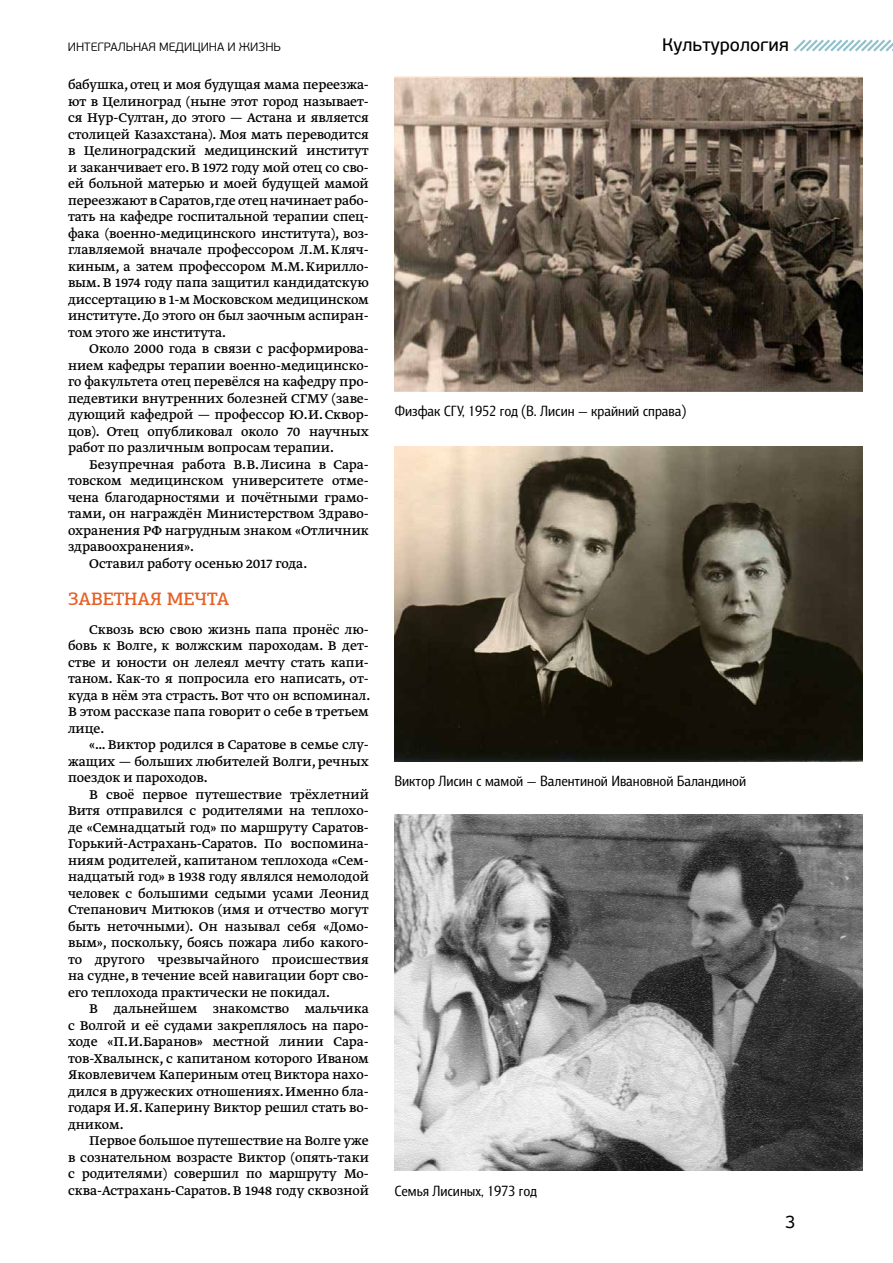
<style>
.page{position:relative;width:893px;height:1263px;background:#fff}
.page>*{position:absolute;margin:0;border:0;box-sizing:border-box;transform-origin:0 0}
.t1{font:18px "PF Beau Sans Pro Bbook";color:#000}
.t2{font:500 18px "PF Agora Slab Pro";color:#e66025}
.t3{font:18px "PF Beau Sans Pro";color:#000}
.t4{font:15px/16.5px "Greta Text Pro";color:#000;text-align:justify}
.t5{font:15px "Barnaul Grotesk";color:#000}
.t6{font:300 12px "PF Beau Sans Pro";color:#000}
</style>
<div class="page">
<svg style="left:793px;top:39px;width:100px;height:13px"></svg>
<img style="left:394px;top:77px;width:469px;height:314px">
<img style="left:394px;top:446px;width:469px;height:315px">
<img style="left:394px;top:814px;width:469px;height:357px">
<p class="t6" style="left:68px;top:40px;width:215px">ИНТЕГРАЛЬНАЯ МЕДИЦИНА И ЖИЗНЬ</p>
<p class="t1" style="left:662px;top:34px;width:128px">Культурология</p>
<p class="t4" style="left:68px;top:77px;width:302px">бабушка, отец и моя будущая мама переезжа&shy;ют в Целиноград (ныне этот город называет&shy;ся Нур-Султан, до этого — Астана и является столицей Казахстана). Моя мать переводится в Целиноградский медицинский институт и заканчивает его. В 1972 году мой отец со сво&shy;ей больной матерью и моей будущей мамой переезжают в Саратов,где отец начинает рабо&shy;тать на кафедре госпитальной терапии спец&shy;фака (военно-медицинского института), воз&shy;главляемой вначале профессором Л.М.Кляч&shy;киным, а затем профессором М.М.Кирилло&shy;вым. В 1974 году папа защитил кандидатскую диссертацию в 1-м Московском медицинском институте. До этого он был заочным аспиран&shy;том этого же института.</p>
<p class="t4" style="left:68px;top:341px;width:302px;text-indent:21px">Около 2000 года в связи с расформирова&shy;нием кафедры терапии военно-медицинско&shy;го факультета отец перевёлся на кафедру про&shy;педевтики внутренних болезней СГМУ (заве&shy;дующий кафедрой — профессор Ю.И.Сквор&shy;цов). Отец опубликовал около 70 научных работ по различным вопросам терапии.</p>
<p class="t4" style="left:89px;top:457px;width:281px">Безупречная работа В.В.Лисина в Сара-</p>
<p class="t4" style="left:68px;top:473px;width:302px">товском медицинском университете отме-</p>
<p class="t4" style="left:68px;top:490px;width:302px">чена благодарностями и почётными грамо-</p>
<p class="t4" style="left:68px;top:506px;width:302px">тами, он награждён Министерством Здраво-</p>
<p class="t4" style="left:68px;top:523px;width:302px">охранения РФ нагрудным знаком «Отличник</p>
<p class="t4" style="left:68px;top:539px;width:127px">здравоохранения».</p>
<p class="t4" style="left:89px;top:556px;width:220px">Оставил работу осенью 2017 года.</p>
<p class="t2" style="left:68px;top:587px;width:163px">ЗАВЕТНАЯ МЕЧТА</p>
<p class="t4" style="left:68px;top:622px;width:304px;text-indent:21px">Сквозь всю свою жизнь папа пронёс лю&shy;бовь к Волге, к волжским пароходам. В дет&shy;стве и юности он лелеял мечту стать капи&shy;таном. Как-то я попросила его написать, от&shy;куда в нём эта страсть. Вот что он вспоминал.<br>В этом рассказе папа говорит о себе в третьем лице.</p>
<p class="t4" style="left:68px;top:737px;width:302px;text-indent:21px">«… Виктор родился в Саратове в семье слу&shy;жащих — больших любителей Волги, речных поездок и пароходов.</p>
<p class="t4" style="left:68px;top:787px;width:302px;text-indent:21px">В своё первое путешествие трёхлетний Витя отправился с родителями на теплохо&shy;де «Семнадцатый год» по маршруту Саратов-Горький-Астрахань-Саратов. По воспомина&shy;ниям родителей, капитаном теплохода «Сем&shy;надцатый год» в 1938 году являлся немолодой человек с большими седыми усами Леонид Степанович Митюков (имя и отчество могут быть неточными). Он называл себя «Домо&shy;вым», поскольку, боясь пожара либо какого&shy;то другого чрезвычайного происшествия на судне, в течение всей навигации борт сво&shy;его теплохода практически не покидал.</p>
<p class="t4" style="left:68px;top:1001px;width:302px;text-indent:21px">В дальнейшем знакомство мальчика с Волгой и её судами закреплялось на паро&shy;ходе «П.И.Баранов» местной линии Сара&shy;тов-Хвалынск, с капитаном которого Иваном Яковлевичем Капериным отец Виктора нахо&shy;дился в дружеских отношениях. Именно бла&shy;годаря И.Я.Каперину Виктор решил стать во&shy;дником.</p>
<p class="t4" style="left:68px;top:1133px;width:302px;text-indent:21px">Первое большое путешествие на Волге уже в сознательном возрасте Виктор (опять-таки с родителями) совершил по маршруту Мо&shy;сква-Астрахань-Саратов. В 1948 году сквозной</p>
<p class="t5" style="left:394px;top:403px;width:293px">Физфак СГУ, 1952 год (В. Лисин — крайний справа)</p>
<p class="t5" style="left:394px;top:773px;width:353px">Виктор Лисин с мамой — Валентиной Ивановной Баландиной</p>
<p class="t5" style="left:394px;top:1182px;width:144px">Семья Лисиных, 1973 год</p>
<p class="t3" style="left:785px;top:1211px;width:12px">3</p>
</div>
